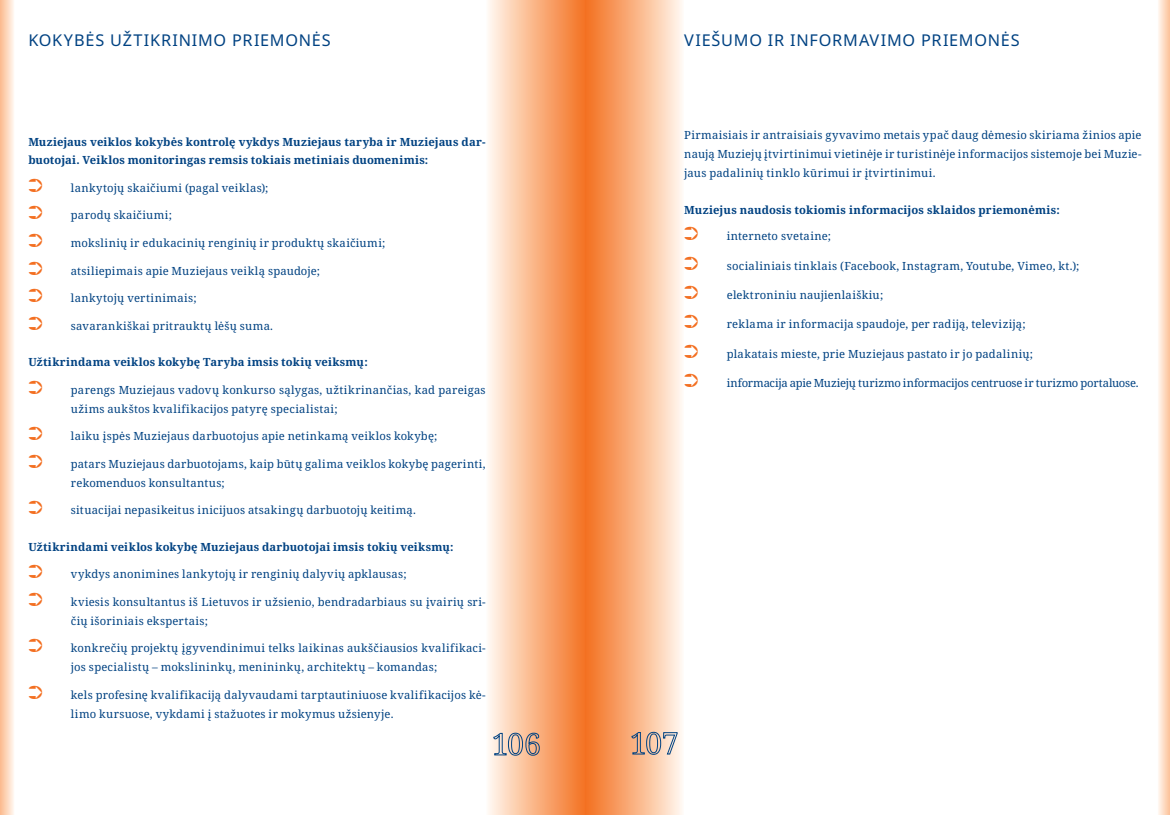
<style>
.page{position:relative;width:1170px;height:815px;background:#fff}
.page>*{position:absolute;margin:0;border:0;box-sizing:border-box;transform-origin:0 0}
.t1{font:16.25px "Noto Sans";color:#004282}
.t2{font:11.25px/18.8px "Noto Serif";letter-spacing:.02em;color:#004282}
.t3{font:700 11.25px/18.8px "Noto Serif";letter-spacing:.01em;color:#004282}
.t4{font:11.25px "Noto Serif";letter-spacing:-.02em;color:#004282}
</style>
<div class="page">
<div style="left:485px;top:0;width:100px;height:815px;background:linear-gradient(to right,#fffbf3,#f47322)"></div>
<div style="left:585px;top:0;width:99px;height:815px;background:linear-gradient(to right,#f46e1c,#fff8ef)"></div>
<svg style="left:0;top:0;width:14px;height:815px;background:#fdd5ba"></svg>
<svg style="left:1158px;top:0;width:11px;height:815px;background:#fddec8"></svg>
<svg style="left:493px;top:732px;width:47px;height:24px"></svg>
<svg style="left:631px;top:732px;width:46px;height:23px"></svg>
<h1 class="t1" style="left:28px;top:29px;width:23px">KOKYBĖS</h1>
<h1 class="t1" style="left:110px;top:29px;width:12px">UŽTIKRINIMO</h1>
<h1 class="t1" style="left:232px;top:29px;width:12px">PRIEMONĖS</h1>
<p class="t3" style="left:28px;top:132px;width:459px">Muziejaus veiklos kokybės kontrolę vykdys Muziejaus taryba ir Muziejaus dar&shy;buotojai. Veiklos monitoringas remsis tokiais metiniais duomenimis:</p>
<p class="t2" style="left:71px;top:178px;width:199px">lankytojų skaičiumi (pagal veiklas);</p>
<p class="t2" style="left:71px;top:206px;width:103px">parodų skaičiumi;</p>
<p class="t2" style="left:71px;top:233px;width:316px">mokslinių ir edukacinių renginių ir produktų skaičiumi;</p>
<p class="t2" style="left:71px;top:261px;width:251px">atsiliepimais apie Muziejaus veiklą spaudoje;</p>
<p class="t2" style="left:71px;top:288px;width:127px">lankytojų vertinimais;</p>
<p class="t2" style="left:71px;top:316px;width:204px">savarankiškai pritrauktų lėšų suma.</p>
<p class="t3" style="left:28px;top:353px;width:341px">Užtikrindama veiklos kokybę Taryba imsis tokių veiksmų:</p>
<p class="t2" style="left:71px;top:380px;width:416px">parengs Muziejaus vadovų konkurso sąlygas, užtikrinančias, kad pareigas užims aukštos kvalifikacijos patyrę specialistai;</p>
<p class="t2" style="left:71px;top:426px;width:368px">laiku įspės Muziejaus darbuotojus apie netinkamą veiklos kokybę;</p>
<p class="t2" style="left:71px;top:454px;width:416px">patars Muziejaus darbuotojams, kaip būtų galima veiklos kokybę pagerinti, rekomenduos konsultantus;</p>
<p class="t2" style="left:71px;top:500px;width:346px">situacijai nepasikeitus inicijuos atsakingų darbuotojų keitimą.</p>
<p class="t3" style="left:28px;top:537px;width:427px">Užtikrindami veiklos kokybę Muziejaus darbuotojai imsis tokių veiksmų:</p>
<p class="t2" style="left:71px;top:565px;width:337px">vykdys anonimines lankytojų ir renginių dalyvių apklausas;</p>
<p class="t2" style="left:71px;top:592px;width:416px">kviesis konsultantus iš Lietuvos ir užsienio, bendradarbiaus su įvairių sri&shy;čių išoriniais ekspertais;</p>
<p class="t2" style="left:71px;top:638px;width:416px">konkrečių projektų įgyvendinimui telks laikinas aukščiausios kvalifikaci&shy;jos specialistų – mokslininkų, menininkų, architektų – komandas;</p>
<p class="t2" style="left:71px;top:685px;width:416px">kels profesinę kvalifikaciją dalyvaudami tarptautiniuose kvalifikacijos kė&shy;limo kursuose, vykdami į stažuotes ir mokymus užsienyje.</p>
<h1 class="t1" style="left:684px;top:29px;width:24px">VIEŠUMO</h1>
<h1 class="t1" style="left:767px;top:29px;width:35px">IR INFORMAVIMO</h1>
<h1 class="t1" style="left:921px;top:29px;width:12px">PRIEMONĖS</h1>
<p class="t2" style="left:684px;top:126px;width:459px;text-align:justify">Pirmaisiais ir antraisiais gyvavimo metais ypač daug dėmesio skiriama žinios apie naują Muziejų įtvirtinimui vietinėje ir turistinėje informacijos sistemoje bei Muzie&shy;jaus padalinių tinklo kūrimui ir įtvirtinimui.</p>
<p class="t3" style="left:684px;top:201px;width:377px">Muziejus naudosis tokiomis informacijos sklaidos priemonėmis:</p>
<p class="t2" style="left:726px;top:226px;width:106px">interneto svetaine;</p>
<p class="t2" style="left:726px;top:256px;width:354px">socialiniais tinklais (Facebook, Instagram, Youtube, Vimeo, kt.);</p>
<p class="t2" style="left:726px;top:285px;width:158px">elektroniniu naujienlaiškiu;</p>
<p class="t2" style="left:726px;top:315px;width:300px">reklama ir informacija spaudoje, per radiją, televiziją;</p>
<p class="t2" style="left:726px;top:344px;width:308px">plakatais mieste, prie Muziejaus pastato ir jo padalinių;</p>
<p class="t4" style="left:726px;top:375px;width:413px">informacija apie Muziejų turizmo informacijos centruose ir turizmo portaluose.</p>
</div>
